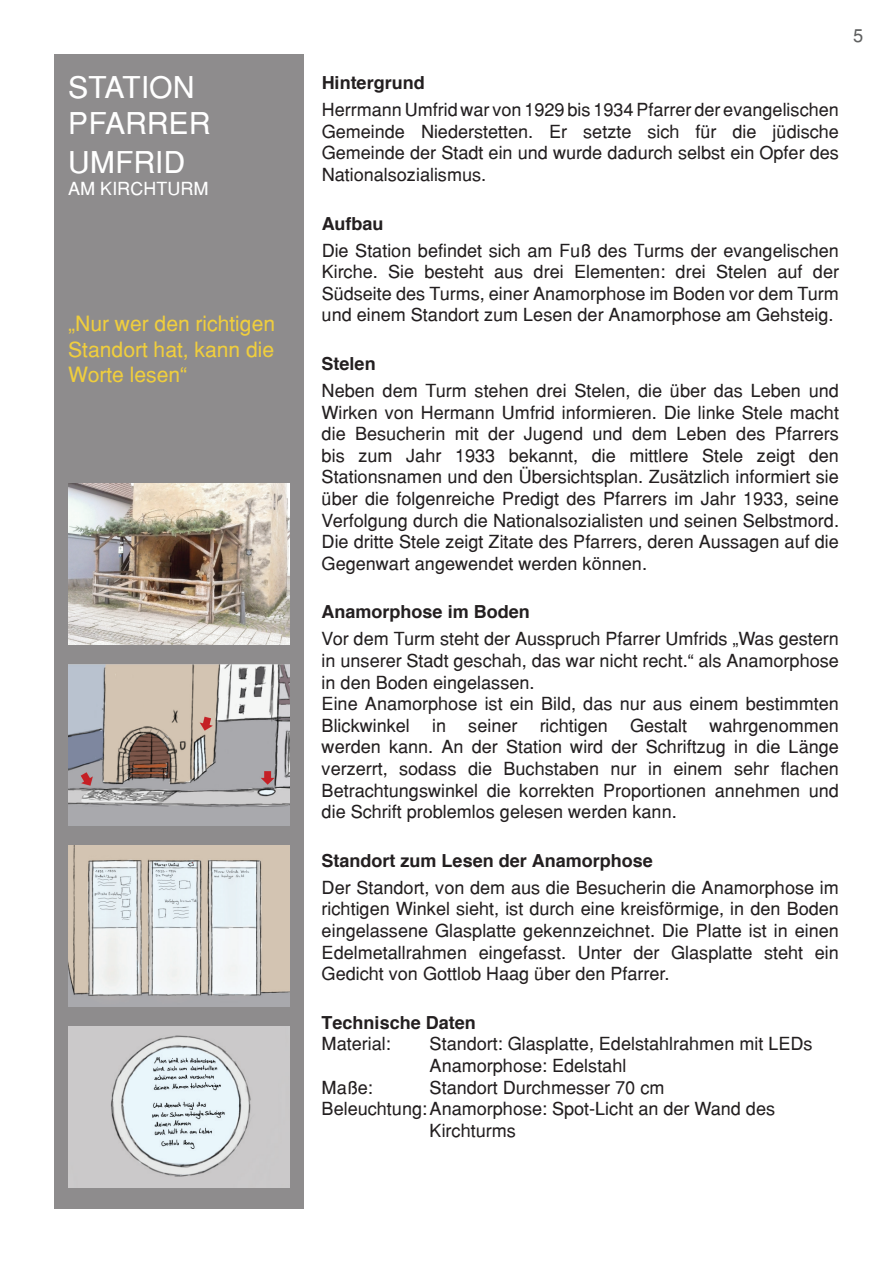
<style>
.page{position:relative;width:893px;height:1263px;background:#fff}
.page>*{position:absolute;margin:0;border:0;box-sizing:border-box;transform-origin:0 0}
.t1{font:30px/36px "Helvetica";color:#fff}
.t2{font:21px/25.2px "Helvetica";color:#f0ce3d;text-align:justify}
.t3{font:18px/21.6px "Helvetica";color:#231f20;text-align:justify}
.t4{font:700 18px "Helvetica";color:#231f20}
.t5{font:18px "Helvetica";color:#fff}
.t6{font:18px "Helvetica";color:#606161}
</style>
<div class="page">
<div style="left:54px;top:54px;width:250px;height:1155px;background:#8e8c8d"></div>
<img style="left:68px;top:845px;width:221px;height:162px">
<img style="left:68px;top:1026px;width:221px;height:162px">
<img style="left:68px;top:664px;width:221px;height:162px">
<img style="left:68px;top:483px;width:221px;height:162px">
<h1 class="t1" style="left:68px;top:69px;width:144px">Stati on<br>Pfarrer</h1>
<h1 class="t1" style="left:68px;top:144px;width:101px">Umfrid</h1>
<p class="t5" style="left:68px;top:178px;width:139px">am Ki rchtu rm</p>
<p class="t2" style="left:68px;top:311px;width:208px">„Nur wer den richtigen Standort hat, kann die Worte lesen“</p>
<p class="t4" style="left:322px;top:71px;width:104px">Hintergrund</p>
<p class="t3" style="left:322px;top:99px;width:519px">Herrmann Umfrid war von 1929 bis 1934 Pfarrer der evangelischen Gemeinde Niederstetten. Er setzte sich für die jüdische Gemeinde der Stadt ein und wurde dadurch selbst ein Opfer des Nationalsozialismus.</p>
<p class="t4" style="left:322px;top:212px;width:63px">Aufbau</p>
<p class="t3" style="left:322px;top:239px;width:519px">Die Station befindet sich am Fuß des Turms der evangelischen Kirche. Sie besteht aus drei Elementen: drei Stelen auf der Südseite des Turms, einer Anamorphose im Boden vor dem Turm und einem Standort zum Lesen der Anamorphose am Gehsteig.</p>
<p class="t4" style="left:322px;top:352px;width:56px">Stelen</p>
<p class="t3" style="left:322px;top:380px;width:519px">Neben dem Turm stehen drei Stelen, die über das Leben und Wirken von Hermann Umfrid informieren. Die linke Stele macht die Besucherin mit der Jugend und dem Leben des Pfarrers bis zum Jahr 1933 bekannt, die mittlere Stele zeigt den Stationsnamen und den Übersichtsplan. Zusätzlich informiert sie über die folgenreiche Predigt des Pfarrers im Jahr 1933, seine Verfolgung durch die Nationalsozialisten und seinen Selbstmord.<br>Die dritte Stele zeigt Zitate des Pfarrers, deren Aussagen auf die Gegenwart angewendet werden können.</p>
<p class="t4" style="left:322px;top:601px;width:210px">Anamorphose im Boden</p>
<p class="t3" style="left:322px;top:628px;width:519px;text-align:left">Vor dem Turm steht der Ausspruch Pfarrer Umfrids „Was gestern in unserer Stadt geschah, das war nicht recht.“ als Anamorphose in den Boden eingelassen.<br>Eine Anamorphose ist ein Bild, das nur aus einem bestimmten Blickwinkel in seiner richtigen Gestalt wahrgenommen werden kann. An der Station wird der Schriftzug in die Länge verzerrt, sodass die Buchstaben nur in einem sehr flachen Betrachtungswinkel die korrekten Proportionen annehmen und die Schrift problemlos gelesen werden kann.</p>
<p class="t4" style="left:322px;top:849px;width:333px">Standort zum Lesen der Anamorphose</p>
<p class="t3" style="left:322px;top:876px;width:519px">Der Standort, von dem aus die Besucherin die Anamorphose im richtigen Winkel sieht, ist durch eine kreisförmige, in den Boden eingelassene Glasplatte gekennzeichnet. Die Platte ist in einen Edelmetallrahmen eingefasst. Unter der Glasplatte steht ein Gedicht von Gottlob Haag über den Pfarrer.</p>
<p class="t4" style="left:322px;top:1011px;width:156px">Technische Daten</p>
<p class="t3" style="left:322px;top:1033px;width:71px">Material:</p>
<p class="t3" style="left:430px;top:1033px;width:384px">Standort: Glasplatte, Edelstahlrahmen mit LEDs</p>
<p class="t3" style="left:322px;top:1055px;width:41px">A</p>
<p class="t3" style="left:442px;top:1055px;width:186px">namorphose: Edelstahl</p>
<p class="t3" style="left:322px;top:1076px;width:53px">Maße:</p>
<p class="t3" style="left:322px;top:1076px;width:455px;text-align:left;text-indent:108px">Standort Durchmesser 70 cm<br>Beleuchtung: Anamorphose: Spot-Licht an der Wand des<br>K</p>
<p class="t3" style="left:442px;top:1119px;width:76px">irchturms</p>
<p class="t6" style="left:853px;top:24px;width:12px">5</p>
</div>
